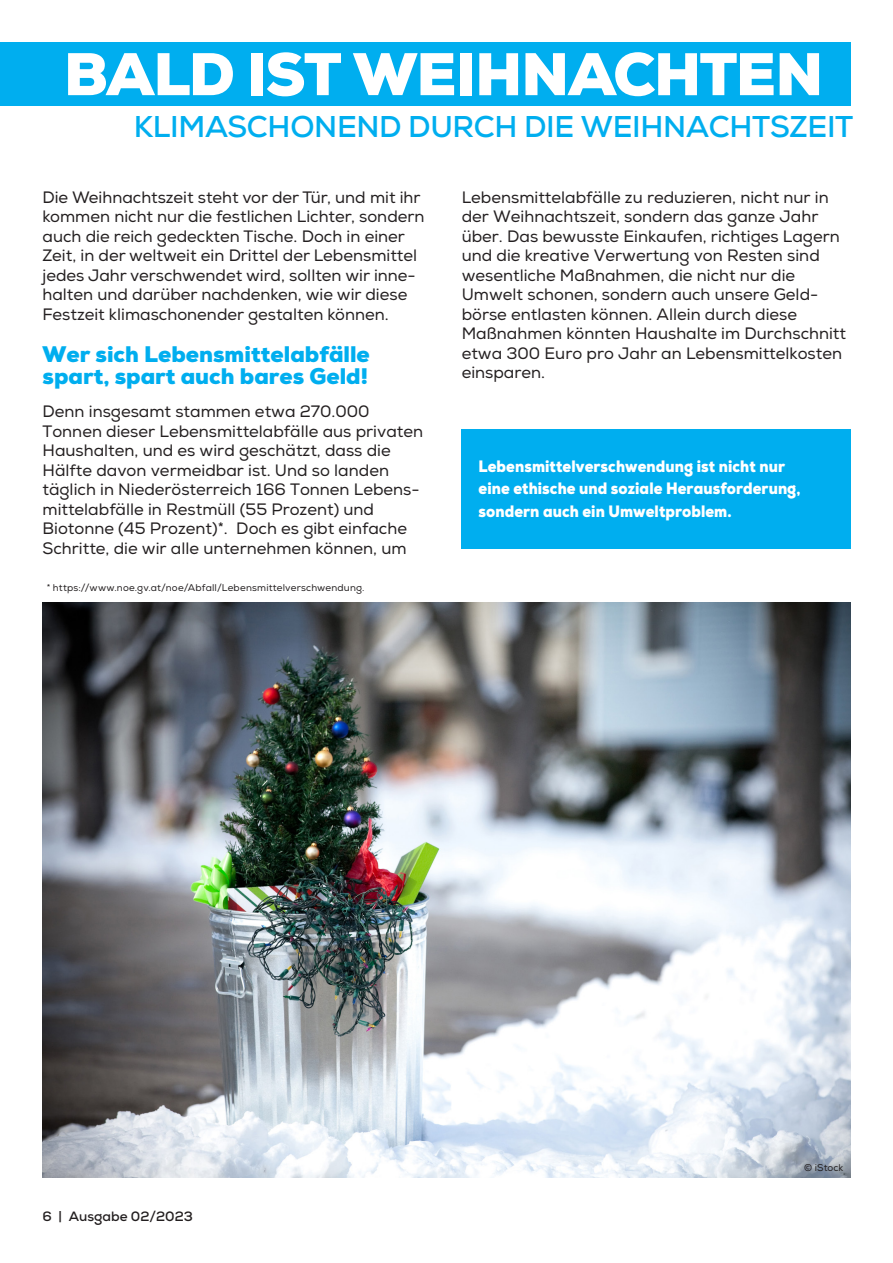
<style>
.page{position:relative;width:893px;height:1263px;background:#fff}
.page>*{position:absolute;margin:0;border:0;box-sizing:border-box;transform-origin:0 0}
._05_Bildtext{font:900 60px "Nexa";letter-spacing:-.02em;color:#fff}
._05_Bildtext-2{font:700 30px "Nexa";letter-spacing:-.01em;color:#00aeef}
._05_Bildtext-3{font:900 22.5px/22.5px "Nexa";color:#00aeef}
.t1{font:16.5px/19.5px "Nexa";color:#231f20}
.t2{font:900 16.5px/22.5px "Nexa";letter-spacing:.005em;color:#fff;scale:.9 1}
.t3{font:700 13.5px "Nexa";color:#231f20}
._05_Bildtext-4{font:9.75px "Nexa";letter-spacing:.02em;color:#231f20}
</style>
<div class="page">
<div style="left:0;top:43px;width:850px;height:63px;background:#00aeef"></div>
<img style="left:42px;top:603px;width:808px;height:575px">
<div style="left:461px;top:429px;width:390px;height:120px;background:#00aeef"></div>
<p class="_05_Bildtext" style="left:64px;top:36px;width:761px">BALD IST WEIHNACHTEN</p>
<p class="_05_Bildtext-2" style="left:134px;top:108px;width:721px">KLIMASCHONEND DURCH DIE WEIHNACHTSZEIT</p>
<p class="t1" style="left:43px;top:188px;width:384px">Die Weihnachtszeit steht vor der Tür, und mit ihr kommen nicht nur die festlichen Lichter, sondern auch die reich gedeckten Tische. Doch in einer Zeit, in der weltweit ein Drittel der Lebensmittel jedes Jahr verschwendet wird, sollten wir inne&shy;halten und darüber nachdenken, wie wir diese Festzeit klimaschonender gestalten können.</p>
<p class="_05_Bildtext-3" style="left:43px;top:343px;width:329px">Wer sich Lebensmittelabfälle spart, spart auch bares Geld!</p>
<p class="t1" style="left:43px;top:402px;width:382px">Denn insgesamt stammen etwa 270.000<br>Tonnen dieser Lebensmittelabfälle aus privaten Haushalten, und es wird geschätzt, dass die Hälfte davon vermeidbar ist. Und so landen täglich in Niederösterreich 166 Tonnen Lebens&shy;mittelabfälle in Restmüll (55 Prozent) und Biotonne (45 Prozent)*. Doch es gibt einfache Schritte, die wir alle unternehmen können, um</p>
<p class="_05_Bildtext-4" style="left:47px;top:582px;width:319px">* https://www.noe.gv.at/noe/Abfall/Lebensmittelverschwendung.</p>
<p class="t1" style="left:462px;top:188px;width:386px">Lebensmittelabfälle zu reduzieren, nicht nur in der Weihnachtszeit, sondern das ganze Jahr über. Das bewusste Einkaufen, richtiges Lagern und die kreative Verwertung von Resten sind wesentliche Maßnahmen, die nicht nur die Umwelt schonen, sondern auch unsere Geld&shy;börse entlasten können. Allein durch diese Maßnahmen könnten Haushalte im Durchschnitt etwa 300 Euro pro Jahr an Lebensmittelkosten einsparen.</p>
<p class="t2" style="left:478px;top:455px;width:359px">Lebensmittelverschwendung ist nicht nur eine ethische und soziale Herausforderung, sondern auch ein Umweltproblem.</p>
<p class="t3" style="left:43px;top:1208px;width:152px">6 | Ausgabe 02/2023</p>
<p class="_05_Bildtext-4" style="left:804px;top:1162px;width:40px">© iStock</p>
</div>
